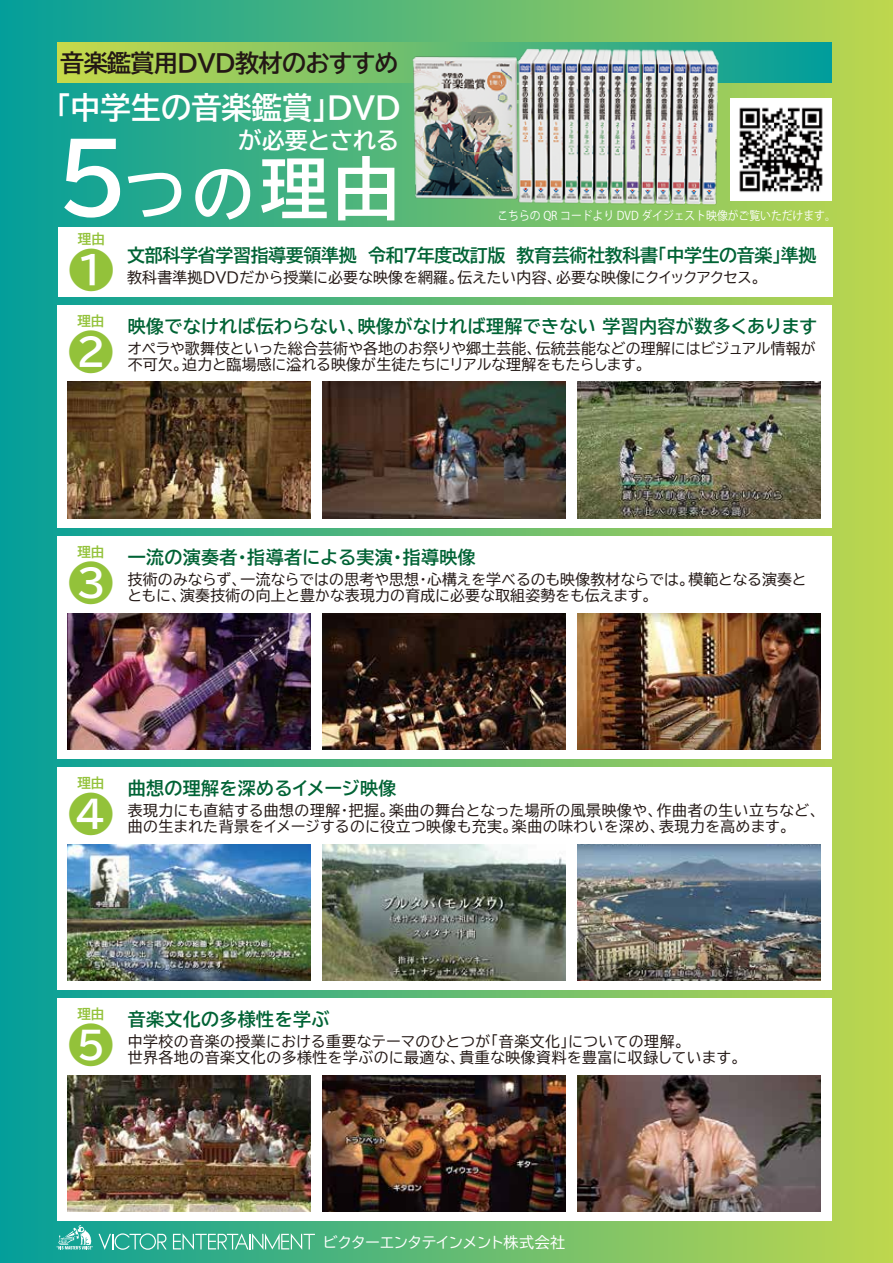
<style>
.page{position:relative;width:893px;height:1263px;background:#fff}
.page>*{position:absolute;margin:0;border:0;box-sizing:border-box;transform-origin:0 0}
.t1{font:60.6px "BIZ UDP Gothic Bold";color:#fff}
.t2{font:45px "BIZ UDP Gothic Bold";color:#93c23a}
.t3{font:30.3px "BIZ UDP Gothic Bold";color:#fff}
.t4{font:26.4px "BIZ UDP Gothic Bold";color:#fff}
.t5{font:24.15px "BIZ UDP Gothic Bold";letter-spacing:-.025em;color:#231815}
.t6{font:23.1px "BIZ UDP Gothic Bold";color:#fff}
.t7{font:18px "BIZ UDP Gothic Bold";letter-spacing:.02em;color:#006335}
.t8{font:18px "BIZ UDP Gothic Bold";letter-spacing:-.02em;color:#006335}
.t9{font:15px "BIZ UDP Gothic";letter-spacing:.035em;color:#fff}
.t10{font:14.85px/16.5px "BIZ UDP Gothic";letter-spacing:.015em;color:#231815}
.t11{font:14.85px/16.5px "BIZ UDP Gothic";letter-spacing:.035em;color:#231815}
.t12{font:13.5px "BIZ UDP Gothic Bold";color:#93c23a}
.t13{font:12px "Koz Go Pr 6 N";color:#fff;scale:.9 1}
.s1{font-size:95.25px}
.s2{font-size:67.8px}
</style>
<div class="page">
<div style="left:0;top:0;width:893px;height:1263px;background:linear-gradient(to right,#049e9a,#bed74f)"></div>
<div style="left:57px;top:305px;width:774px;height:223px;background:#fff"></div>
<svg style="left:57px;top:42px;width:774px;height:40px;background:#80c367"></svg>
<img style="left:748px;top:99px;width:84px;height:101px">
<div style="left:58px;top:228px;width:774px;height:69px;background:#fff"></div>
<div style="left:57px;top:536px;width:774px;height:223px;background:#fff"></div>
<div style="left:57px;top:767px;width:774px;height:223px;background:#fff"></div>
<div style="left:57px;top:998px;width:774px;height:223px;background:#fff"></div>
<img style="left:67px;top:382px;width:243px;height:137px">
<img style="left:323px;top:382px;width:243px;height:137px">
<img style="left:578px;top:382px;width:243px;height:137px">
<img style="left:67px;top:613px;width:243px;height:137px">
<img style="left:323px;top:613px;width:243px;height:137px">
<img style="left:578px;top:613px;width:243px;height:137px">
<img style="left:67px;top:844px;width:243px;height:137px">
<img style="left:323px;top:844px;width:243px;height:137px">
<img style="left:578px;top:844px;width:243px;height:137px">
<img style="left:67px;top:1075px;width:243px;height:137px">
<img style="left:323px;top:1075px;width:243px;height:137px">
<img style="left:578px;top:1075px;width:243px;height:137px">
<img style="left:384px;top:0;width:364px;height:228px">
<svg style="left:173px;top:1233px;width:142px;height:17px;background:#67c1a2"></svg>
<svg style="left:57px;top:1225px;width:110px;height:25px;background:#47b6a6"></svg>
<h3 class="t5" style="left:60px;top:50px;width:340px">音楽鑑賞用DVD教材のおすすめ</h3>
<h3 class="t3" style="left:56px;top:92px;width:346px">「中学生の音楽鑑賞」DVD</h3>
<h3 class="t4" style="left:56px;top:126px;width:133px">　　　　 　　　</h3>
<h3 class="t6" style="left:239px;top:129px;width:162px">が必要とされる</h3>
<h1 class="t1" style="left:56px;top:164px;width:345px"><span class="s1">5</span>つの<span class="s2">理由</span></h1>
<p class="t13" style="left:497px;top:209px;width:377px">こちらの QR コードより DVD ダイジェスト映像がご覧いただけます。</p>
<p class="t8" style="left:127px;top:247px;width:691px">文部科学省学習指導要領準拠　令和7年度改訂版　教育芸術社教科書「中学生の音楽」準拠</p>
<p class="t10" style="left:127px;top:269px;width:635px">教科書準拠DVDだから授業に必要な映像を網羅。伝えたい内容、必要な映像にクイックアクセス。</p>
<p class="t12" style="left:78px;top:232px;width:28px">理由</p>
<h2 class="t2" style="left:69px;top:248px;width:46px">❶</h2>
<p class="t12" style="left:77px;top:314px;width:28px">理由</p>
<h2 class="t2" style="left:68px;top:330px;width:46px">❷</h2>
<p class="t7" style="left:128px;top:317px;width:691px">映像でなければ伝わらない、映像がなければ理解できない 学習内容が数多くあります</p>
<p class="t10" style="left:128px;top:340px;width:689px">オペラや歌舞伎といった総合芸術や各地のお祭りや郷土芸能、伝統芸能などの理解にはビジュアル情報が不可欠。迫力と臨場感に溢れる映像が生徒たちにリアルな理解をもたらします。</p>
<p class="t12" style="left:77px;top:545px;width:28px">理由</p>
<h2 class="t2" style="left:68px;top:561px;width:46px">❸</h2>
<p class="t7" style="left:128px;top:548px;width:349px">一流の演奏者・指導者による実演・指導映像</p>
<p class="t10" style="left:128px;top:571px;width:680px">技術のみならず、一流ならではの思考や思想・心構えを学べるのも映像教材ならでは。模範となる演奏とともに、演奏技術の向上と豊かな表現力の育成に必要な取組姿勢をも伝えます。</p>
<p class="t12" style="left:77px;top:776px;width:28px">理由</p>
<h2 class="t2" style="left:68px;top:792px;width:46px">❹</h2>
<p class="t7" style="left:128px;top:779px;width:270px">曲想の理解を深めるイメージ映像</p>
<p class="t11" style="left:128px;top:802px;width:692px">表現力にも直結する曲想の理解・把握。楽曲の舞台となった場所の風景映像や、作曲者の生い立ちなど、曲の生まれた背景をイメージするのに役立つ映像も充実。楽曲の味わいを深め、表現力を高めます。</p>
<p class="t12" style="left:77px;top:1007px;width:28px">理由</p>
<h2 class="t2" style="left:68px;top:1023px;width:46px">❺</h2>
<p class="t7" style="left:128px;top:1010px;width:203px">音楽文化の多様性を学ぶ</p>
<p class="t11" style="left:128px;top:1033px;width:614px">中学校の音楽の授業における重要なテーマのひとつが「音楽文化」についての理解。<br>世界各地の音楽文化の多様性を学ぶのに最適な、貴重な映像資料を豊富に収録しています。</p>
<p class="t9" style="left:323px;top:1235px;width:244px">ビクターエンタテインメント株式会社</p>
</div>
